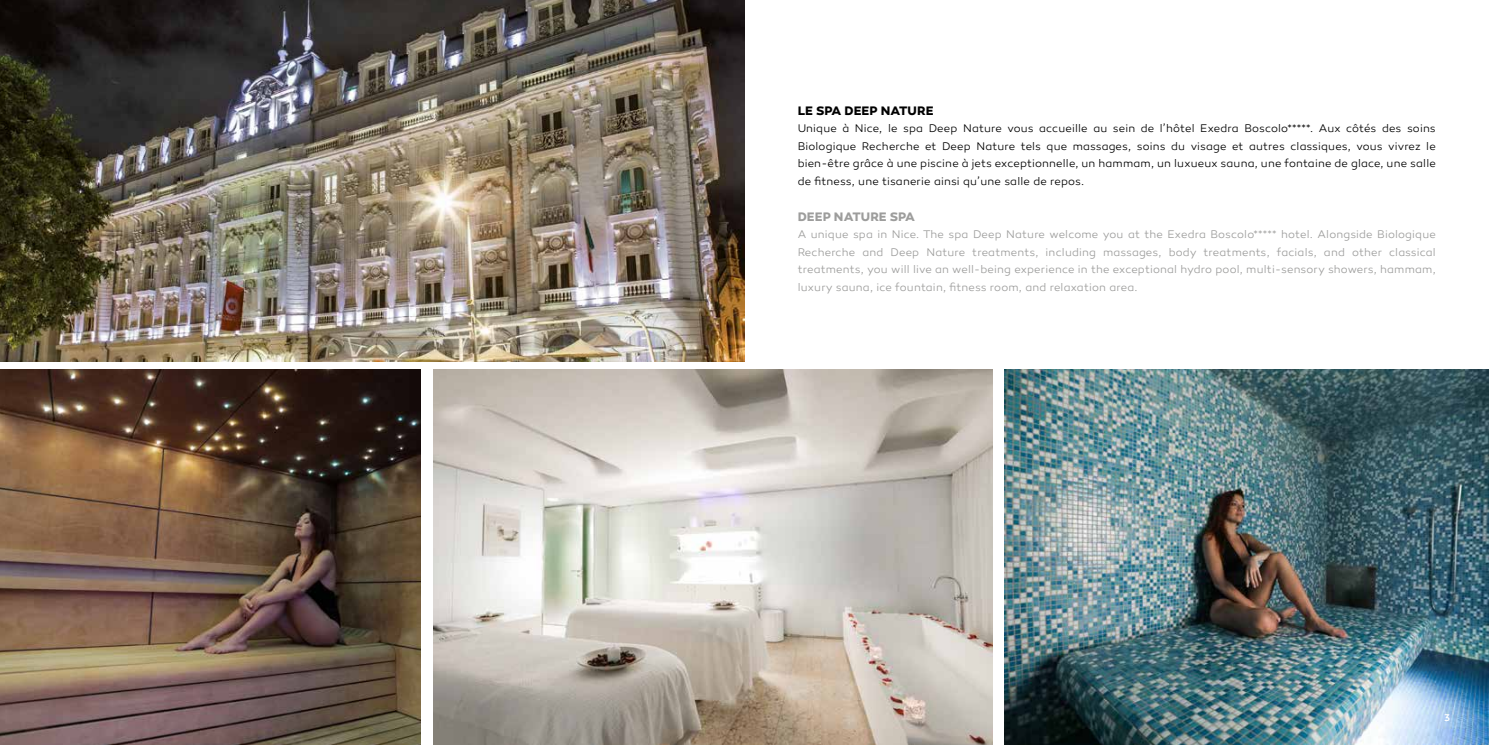
<style>
.page{position:relative;width:1489px;height:745px;background:#fff}
.page>*{position:absolute;margin:0;border:0;box-sizing:border-box;transform-origin:0 0}
.t1{font:700 12.5px "Canaro";letter-spacing:.005em;color:#000}
.t2{font:700 12.5px "Canaro";letter-spacing:.005em;color:#9d9d9c}
.t3{font:300 11.25px/17.5px "Canaro";letter-spacing:.015em;color:#9d9d9c;text-align:justify}
.t4{font:300 11.25px/17.5px "Canaro";letter-spacing:.015em;color:#000;text-align:justify}
.t5{font:500 10px "Canaro";color:#fff}
</style>
<div class="page">
<img style="left:1004px;top:369px;width:484px;height:375px">
<img style="left:0;top:0;width:744px;height:361px">
<img style="left:0;top:369px;width:420px;height:375px">
<img style="left:433px;top:369px;width:559px;height:375px">
<p class="t1" style="left:797px;top:103px;width:137px">LE SPA DEEP NATURE</p>
<p class="t4" style="left:797px;top:120px;width:639px">Unique à Nice, le spa Deep Nature vous accueille au sein de l’hôtel Exedra Boscolo*****. Aux côtés des soins Biologique Recherche et Deep Nature tels que massages, soins du visage et autres classiques, vous vivrez le bien-être grâce à une piscine à jets exceptionnelle, un hammam, un luxueux sauna, une fontaine de glace, une salle de fitness, une tisanerie ainsi qu’une salle de repos.</p>
<p class="t2" style="left:797px;top:208px;width:119px">DEEP NATURE SPA</p>
<p class="t3" style="left:797px;top:225px;width:639px">A unique spa in Nice. The spa Deep Nature welcome you at the Exedra Boscolo***** hotel. Alongside Biologique Recherche and Deep Nature treatments, including massages, body treatments, facials, and other classical treatments, you will live an well-being experience in the exceptional hydro pool, multi-sensory showers, hammam, luxury sauna, ice fountain, fitness room, and relaxation area.</p>
<p class="t5" style="left:1443px;top:711px;width:7px">3</p>
</div>
